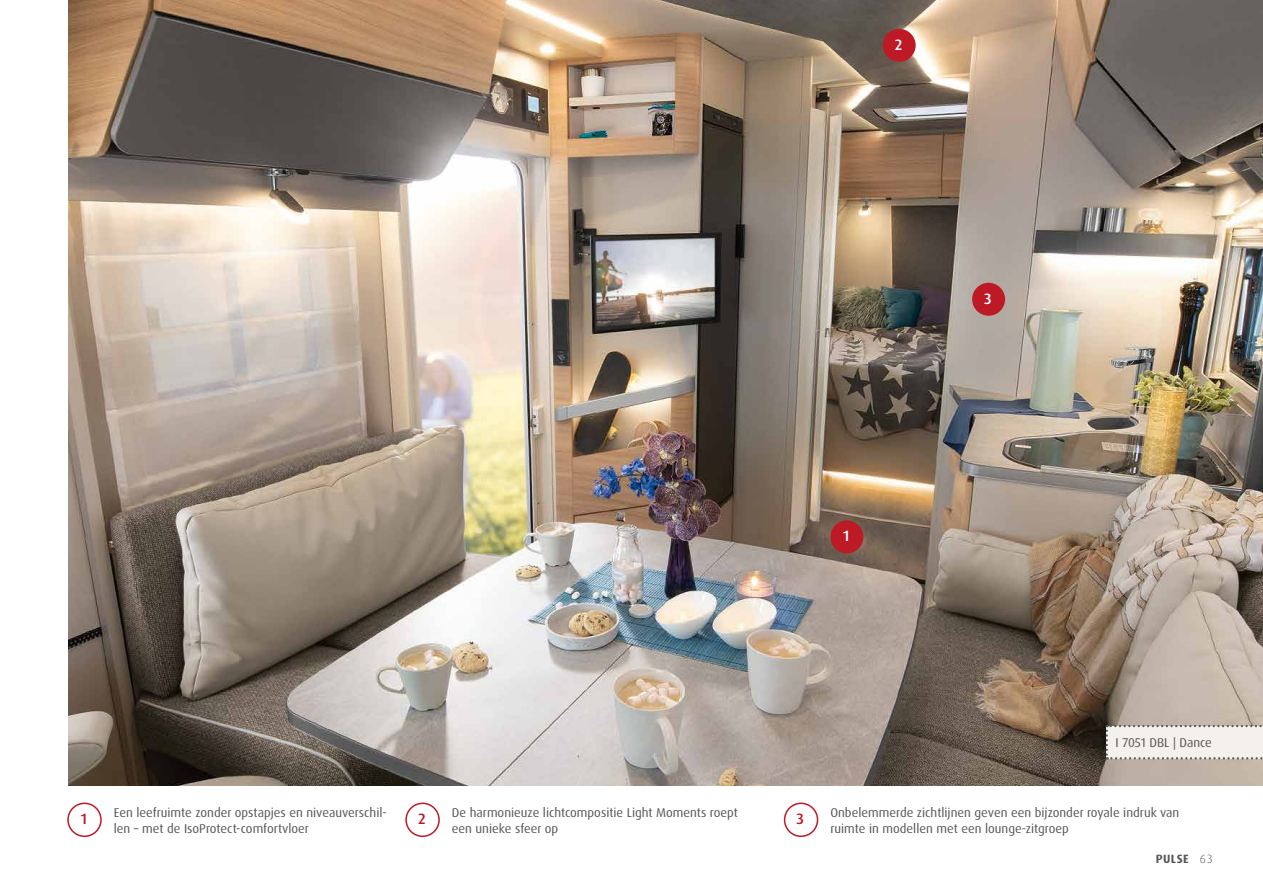
<style>
.page{position:relative;width:1263px;height:893px;background:#fff}
.page>*{position:absolute;margin:0;border:0;box-sizing:border-box;transform-origin:0 0}
.t1{font:500 15px "Dax Pro";color:#fff}
.t2{font:500 15px "Dax Pro";color:#bd1a26}
.t3{font:12.75px/16.5px "Dax Pro";color:#565656}
.t4{font:700 12px "Dax Pro";letter-spacing:.04em;color:#565656}
.s1{font-family:"Dax OT";font-weight:300}
</style>
<div class="page">
<img style="left:68px;top:0;width:1195px;height:786px">
<div style="left:830px;top:520px;width:33px;height:33px;background:#bd1a26;border-radius:50%"></div>
<div style="left:883px;top:29px;width:33px;height:33px;background:#bd1a26;border-radius:50%"></div>
<div style="left:972px;top:283px;width:33px;height:33px;background:#bd1a26;border-radius:50%"></div>
<div style="left:67px;top:803px;width:35px;height:34px;border:2px solid #bd1a26;border-radius:50%"></div>
<div style="left:405px;top:803px;width:35px;height:34px;border:2px solid #bd1a26;border-radius:50%"></div>
<div style="left:784px;top:803px;width:34px;height:34px;border:2px solid #bd1a26;border-radius:50%"></div>
<svg style="left:1106px;top:725px;width:157px;height:34px;background:#eae7e3"></svg>
<p class="t1" style="left:895px;top:35px;width:9px">2</p>
<p class="t1" style="left:843px;top:526px;width:8px">1</p>
<p class="t1" style="left:984px;top:289px;width:9px">3</p>
<p class="t3" style="left:1115px;top:735px;width:98px">I 7051 DBL | Dance</p>
<p class="t3" style="left:114px;top:804px;width:275px">Een leefruimte zonder opstapjes en niveauverschil&shy;len – met de IsoProtect-comfortvloer</p>
<p class="t3" style="left:452px;top:804px;width:287px">De harmonieuze lichtcompositie Light Moments roept een unieke sfeer op</p>
<p class="t3" style="left:830px;top:804px;width:350px">Onbelemmerde zichtlijnen geven een bijzonder royale indruk van ruimte in modellen met een lounge-zitgroep</p>
<p class="t2" style="left:81px;top:809px;width:8px">1</p>
<p class="t2" style="left:418px;top:809px;width:9px">2</p>
<p class="t2" style="left:797px;top:809px;width:9px">3</p>
<p class="t4" style="left:1156px;top:851px;width:58px">PULSE <span class="s1">63</span></p>
</div>
